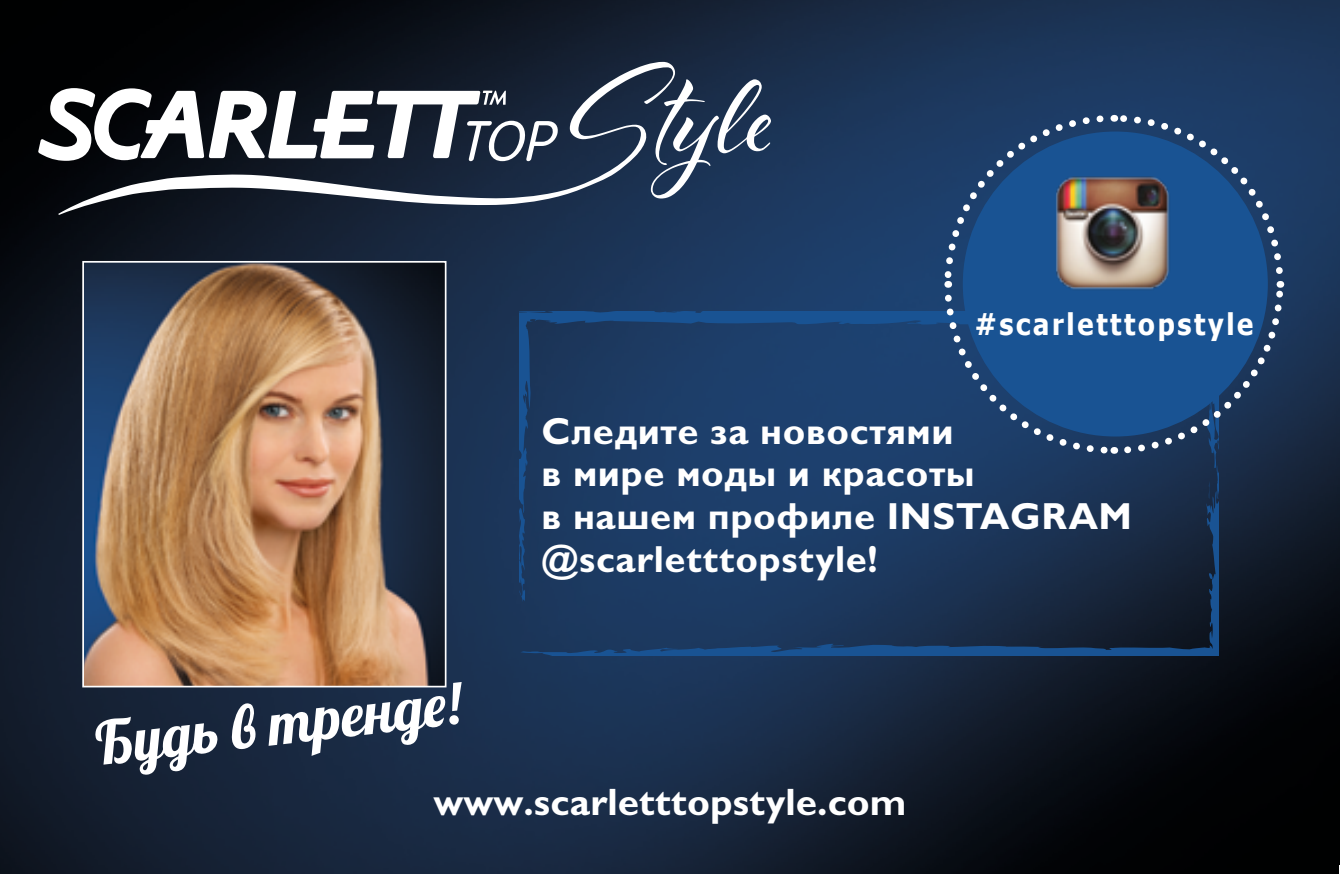
<style>
.page{position:relative;width:1340px;height:874px;background:#fff}
.page>*{position:absolute;margin:0;border:0;box-sizing:border-box;transform-origin:0 0}
.t1{font:59.4px "Lobster";color:#fff}
.t2{font:700 36.45px "Gals";color:#fff}
.t3{font:700 36px/42.8px "Gals";letter-spacing:.015em;color:#fff}
.t4{font:700 29.7px "Tahoma";letter-spacing:.1em;color:#fff;scale:.91 1}
</style>
<div class="page">
<img style="left:0;top:0;width:1339px;height:874px">
<img style="left:85px;top:264px;width:358px;height:420px">
<div style="left:82px;top:261px;width:364px;height:426px;border:2px solid #fff"></div>
<svg style="left:675px;top:79px;width:96px;height:119px"></svg>
<svg style="left:38px;top:88px;width:20px;height:73px"></svg>
<svg style="left:58px;top:62px;width:617px;height:153px"></svg>
<svg style="left:519px;top:311px;width:699px;height:344px;background:#1b3960"></svg>
<svg style="left:940px;top:111px;width:346px;height:346px;background:#29466d"></svg>
<div style="left:962px;top:132px;width:305px;height:304px;background:#195393;border-radius:50%"></div>
<img style="left:1056px;top:176px;width:114px;height:114px">
<p class="t4" style="left:974px;top:303px;width:307px">#scarletttopstyle</p>
<p class="t3" style="left:541px;top:410px;width:592px">Следите за новостями<br>в мире моды и красоты<br>в нашем профиле Instagram @scarletttopstyle!</p>
<h1 class="t1" style="left:91px;top:708px;width:369px;rotate:-7deg">Будь в тренде!</h1>
<p class="t2" style="left:433px;top:781px;width:474px">www.scarletttopstyle.com</p>
</div>
